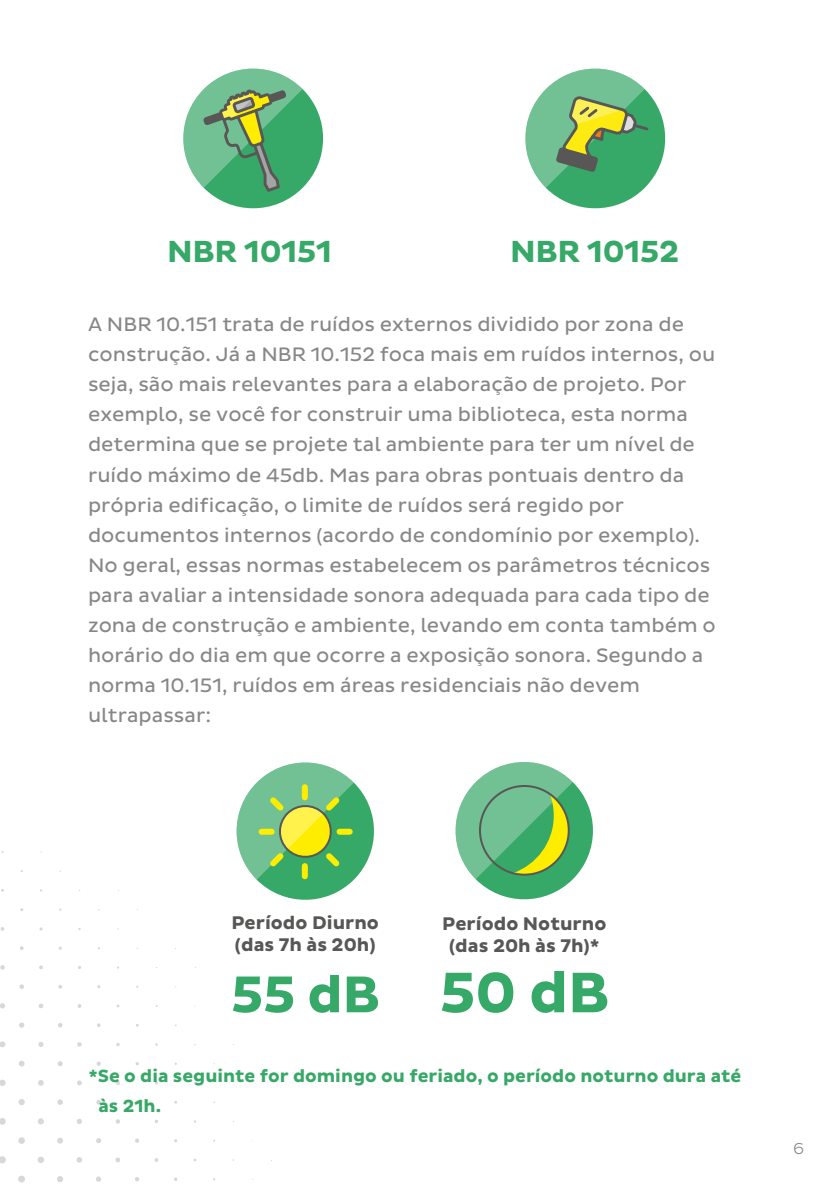
<style>
.page{position:relative;width:840px;height:1191px;background:#fff}
.page>*{position:absolute;margin:0;border:0;box-sizing:border-box;transform-origin:0 0}
.t1{font:700 58.2px "Pluto Sans";color:#36a867}
.t2{font:700 52.6px "Pluto Sans";color:#36a867}
.t3{font:700 31px "Pluto Sans";letter-spacing:-.01em;color:#36a867}
.t4{font:19.8px/30px "Pluto Sans";color:#878787}
.t5{font:700 18.6px/22.4px "Pluto Sans";color:#585756}
.t6{font:700 18px/30px "Pluto Sans";color:#37a867}
.t7{font:300 16px "Pluto Sans";color:#878787}
</style>
<div class="page">
<svg style="left:135px;top:1177px;width:4px;height:4px"></svg>
<svg style="left:96px;top:1176px;width:5px;height:5px"></svg>
<svg style="left:115px;top:1157px;width:5px;height:5px"></svg>
<svg style="left:135px;top:1138px;width:4px;height:4px"></svg>
<svg style="left:57px;top:1176px;width:6px;height:6px"></svg>
<svg style="left:76px;top:1157px;width:6px;height:5px"></svg>
<svg style="left:96px;top:1138px;width:5px;height:5px"></svg>
<svg style="left:116px;top:1119px;width:4px;height:4px"></svg>
<svg style="left:135px;top:1100px;width:4px;height:4px"></svg>
<svg style="left:18px;top:1175px;width:7px;height:7px"></svg>
<svg style="left:37px;top:1156px;width:7px;height:7px"></svg>
<svg style="left:57px;top:1137px;width:6px;height:6px"></svg>
<svg style="left:77px;top:1119px;width:5px;height:5px"></svg>
<svg style="left:96px;top:1100px;width:5px;height:4px"></svg>
<svg style="left:116px;top:1081px;width:4px;height:4px"></svg>
<svg style="left:0;top:1156px;width:6px;height:7px"></svg>
<svg style="left:18px;top:1137px;width:7px;height:6px"></svg>
<svg style="left:38px;top:1118px;width:6px;height:6px"></svg>
<svg style="left:57px;top:1099px;width:6px;height:5px"></svg>
<svg style="left:77px;top:1080px;width:5px;height:5px"></svg>
<svg style="left:96px;top:1061px;width:5px;height:4px"></svg>
<svg style="left:116px;top:1043px;width:4px;height:3px"></svg>
<svg style="left:0;top:1118px;width:6px;height:6px"></svg>
<svg style="left:18px;top:1099px;width:7px;height:6px"></svg>
<svg style="left:38px;top:1080px;width:6px;height:5px"></svg>
<svg style="left:57px;top:1061px;width:6px;height:5px"></svg>
<svg style="left:77px;top:1042px;width:5px;height:4px"></svg>
<svg style="left:97px;top:1023px;width:4px;height:4px"></svg>
<svg style="left:0;top:1079px;width:6px;height:7px"></svg>
<svg style="left:19px;top:1061px;width:6px;height:5px"></svg>
<svg style="left:38px;top:1042px;width:6px;height:5px"></svg>
<svg style="left:58px;top:1023px;width:5px;height:4px"></svg>
<svg style="left:0;top:1041px;width:6px;height:6px"></svg>
<svg style="left:19px;top:1022px;width:6px;height:5px"></svg>
<svg style="left:39px;top:1003px;width:4px;height:5px"></svg>
<svg style="left:0;top:1003px;width:5px;height:5px"></svg>
<svg style="left:19px;top:984px;width:5px;height:5px"></svg>
<svg style="left:39px;top:965px;width:4px;height:4px"></svg>
<svg style="left:0;top:965px;width:5px;height:4px"></svg>
<svg style="left:20px;top:946px;width:4px;height:4px"></svg>
<svg style="left:183px;top:68px;width:140px;height:141px"></svg>
<svg style="left:525px;top:68px;width:141px;height:141px"></svg>
<svg style="left:236px;top:762px;width:138px;height:138px"></svg>
<svg style="left:455px;top:762px;width:138px;height:138px"></svg>
<div style="left:478px;top:785px;width:91px;height:90px;border:2px solid #585756;border-radius:50%"></div>
<h3 class="t3" style="left:167px;top:234px;width:166px">NBR 10151</h3>
<h3 class="t3" style="left:510px;top:234px;width:170px">NBR 10152</h3>
<p class="t4" style="left:88px;top:310px;width:629px">A NBR 10.151 trata de ruídos externos dividido por zona de construção. Já a NBR 10.152 foca mais em ruídos internos, ou seja, são mais relevantes para a elaboração de projeto. Por exemplo, se você for construir uma biblioteca, esta norma determina que se projete tal ambiente para ter um nível de ruído máximo de 45db. Mas para obras pontuais dentro da própria edificação, o limite de ruídos será regido por documentos internos (acordo de condomínio por exemplo).<br>No geral, essas normas estabelecem os parâmetros técnicos para avaliar a intensidade sonora adequada para cada tipo de zona de construção e ambiente, levando em conta também o horário do dia em que ocorre a exposição sonora. Segundo a norma 10.151, ruídos em áreas residenciais não devem ultrapassar:</p>
<p class="t5" style="left:231px;top:912px;width:149px">Período Diurno (das 7h às 20h)</p>
<h2 class="t2" style="left:231px;top:964px;width:151px">55 dB</h2>
<p class="t5" style="left:442px;top:913px;width:165px;text-align:center">Período Noturno (das 20h às 7h)*</p>
<h1 class="t1" style="left:439px;top:959px;width:171px">50 dB</h1>
<p class="t6" style="left:98px;top:1061px;width:644px;text-indent:-10px">*Se o dia seguinte for domingo ou feriado, o período noturno dura até às 21h.</p>
<p class="t7" style="left:792px;top:1139px;width:13px">6</p>
</div>
